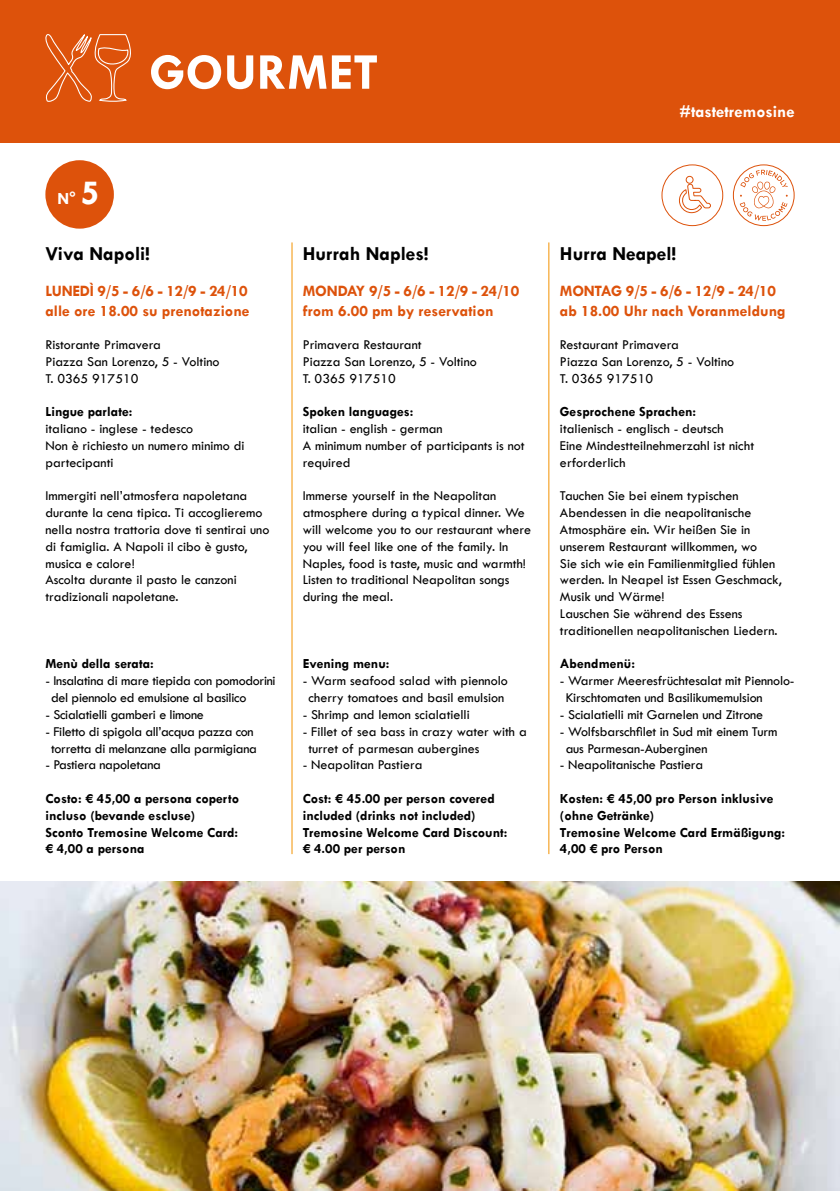
<style>
.page{position:relative;width:840px;height:1191px;background:#fff}
.page>*{position:absolute;margin:0;border:0;box-sizing:border-box;transform-origin:0 0}
.t1{font:700 52px "Tw Cen";color:#fff}
.t2{font:700 20px "Tw Cen";color:#000}
.t3{font:700 17.2px "Tw Cen";color:#fff}
.t4{font:700 16px/19.2px "Tw Cen";color:#dd520b}
.t5{font:14px/16.8px "Tw Cen";color:#000}
.t6{font:700 14px/16.8px "Tw Cen";color:#000}
.t7{font:14px/16.8px "Tw Cen";letter-spacing:-.02em;color:#000}
.s1{font-size:35.6px}
</style>
<div class="page">
<div style="left:0;top:0;width:839px;height:142px;background:#dd520b"></div>
<svg style="left:45px;top:34px;width:86px;height:68px"></svg>
<div style="left:45px;top:160px;width:69px;height:69px;background:#dd520b;border-radius:50%"></div>
<hr style="left:291px;top:242px;width:1px;height:612px;background:#f39200">
<hr style="left:548px;top:242px;width:1px;height:612px;background:#f39200">
<img style="left:0;top:882px;width:839px;height:309px">
<svg style="left:739px;top:170px;width:48px;height:51px"></svg>
<div style="left:732px;top:164px;width:62px;height:62px;border:1px solid #dd520b;border-radius:50%"></div>
<svg style="left:678px;top:177px;width:33px;height:37px"></svg>
<div style="left:685px;top:176px;width:8px;height:8px;border:1px solid #dd520b;border-radius:50%"></div>
<div style="left:661px;top:164px;width:61px;height:62px;border:1px solid #dd520b;border-radius:50%"></div>
<p class="t3" style="left:57px;top:188px;width:44px">N° <span class="s1">5</span></p>
<h1 class="t1" style="left:149px;top:41px;width:230px">GOURMET</h1>
<h2 class="t2" style="left:45px;top:242px;width:106px">Viva Napoli!</h2>
<p class="t4" style="left:45px;top:281px;width:205px">LUNEDÌ 9/5 - 6/6 - 12/9 - 24/10 alle ore 18.00 su prenotazione</p>
<p class="t5" style="left:45px;top:336px;width:175px">Ristorante Primavera<br>Piazza San Lorenzo, 5 - Voltino<br>T. 0365 917510</p>
<p class="t6" style="left:45px;top:403px;width:89px">Lingue parlate:</p>
<p class="t5" style="left:45px;top:420px;width:200px">italiano - inglese - tedesco<br>Non è richiesto un numero minimo di partecipanti</p>
<p class="t5" style="left:45px;top:487px;width:225px">Immergiti nell’atmosfera napoletana durante la cena tipica. Ti accoglieremo nella nostra trattoria dove ti sentirai uno di famiglia. A Napoli il cibo è gusto, musica e calore!<br>Ascolta durante il pasto le canzoni tradizionali napoletane.</p>
<p class="t6" style="left:45px;top:655px;width:110px">Menù della serata:</p>
<p class="t7" style="left:51px;top:672px;width:226px;text-indent:-6px">- Insalatina di mare tiepida con pomodorini del piennolo ed emulsione al basilico</p>
<p class="t7" style="left:45px;top:706px;width:160px">- Scialatielli gamberi e limone</p>
<p class="t7" style="left:45px;top:723px;width:213px;text-align:center">- Filetto di spigola all’acqua pazza con torretta di melanzane alla parmigiana</p>
<p class="t7" style="left:45px;top:756px;width:117px">- Pastiera napoletana</p>
<p class="t6" style="left:45px;top:789px;width:195px">Costo: € 45,00 a persona coperto incluso (bevande escluse)<br>Sconto Tremosine Welcome Card: € 4,00 a persona</p>
<h2 class="t2" style="left:302px;top:242px;width:127px">Hurrah Naples!</h2>
<p class="t4" style="left:302px;top:281px;width:218px">MONDAY 9/5 - 6/6 - 12/9 - 24/10 from 6.00 pm by reservation</p>
<p class="t5" style="left:302px;top:336px;width:175px">Primavera Restaurant<br>Piazza San Lorenzo, 5 - Voltino<br>T. 0365 917510</p>
<p class="t6" style="left:302px;top:403px;width:112px">Spoken languages:</p>
<p class="t5" style="left:302px;top:420px;width:223px">italian - english - german<br>A minimum number of participants is not required</p>
<p class="t5" style="left:302px;top:487px;width:230px">Immerse yourself in the Neapolitan atmosphere during a typical dinner. We will welcome you to our restaurant where you will feel like one of the family. In Naples, food is taste, music and warmth!<br>Listen to traditional Neapolitan songs during the meal.</p>
<p class="t6" style="left:302px;top:655px;width:88px">Evening menu:</p>
<p class="t5" style="left:302px;top:672px;width:206px;text-align:center">- Warm seafood salad with piennolo cherry tomatoes and basil emulsion</p>
<p class="t5" style="left:302px;top:706px;width:168px">- Shrimp and lemon scialatielli</p>
<p class="t5" style="left:308px;top:723px;width:220px;text-indent:-6px">- Fillet of sea bass in crazy water with a turret of parmesan aubergines</p>
<p class="t5" style="left:302px;top:756px;width:121px">- Neapolitan Pastiera</p>
<p class="t6" style="left:302px;top:789px;width:206px">Cost: € 45.00 per person covered included (drinks not included)<br>Tremosine Welcome Card Discount: € 4.00 per person</p>
<p class="t3" style="left:679px;top:101px;width:116px">#tastetremosine</p>
<h2 class="t2" style="left:559px;top:242px;width:117px">Hurra Neapel!</h2>
<p class="t4" style="left:559px;top:281px;width:227px">MONTAG 9/5 - 6/6 - 12/9 - 24/10 ab 18.00 Uhr nach Voranmeldung</p>
<p class="t5" style="left:559px;top:336px;width:175px">Restaurant Primavera<br>Piazza San Lorenzo, 5 - Voltino<br>T. 0365 917510</p>
<p class="t6" style="left:559px;top:403px;width:138px">Gesprochene Sprachen:</p>
<p class="t5" style="left:559px;top:420px;width:195px">italienisch - englisch - deutsch<br>Eine Mindestteilnehmerzahl ist nicht erforderlich</p>
<p class="t5" style="left:559px;top:487px;width:223px">Tauchen Sie bei einem typischen Abendessen in die neapolitanische Atmosphäre ein. Wir heißen Sie in unserem Restaurant willkommen, wo<br>Sie sich wie ein Familienmitglied fühlen werden. In Neapel ist Essen Geschmack, Musik und Wärme!<br>Lauschen Sie während des Essens traditionellen neapolitanischen Liedern.</p>
<p class="t6" style="left:559px;top:655px;width:76px">Abendmenü:</p>
<p class="t5" style="left:565px;top:672px;width:230px;text-indent:-6px">- Warmer Meeresfrüchtesalat mit Piennolo-<br>Kirschtomaten und Basilikumemulsion</p>
<p class="t5" style="left:559px;top:706px;width:205px">- Scialatielli mit Garnelen und Zitrone</p>
<p class="t5" style="left:565px;top:723px;width:213px;text-indent:-6px">- Wolfsbarschfilet in Sud mit einem Turm aus Parmesan-Auberginen</p>
<p class="t5" style="left:559px;top:756px;width:144px">- Neapolitanische Pastiera</p>
<p class="t6" style="left:559px;top:789px;width:227px">Kosten: € 45,00 pro Person inklusive (ohne Getränke)<br>Tremosine Welcome Card Ermäßigung:<br>4,00 € pro Person</p>
</div>
